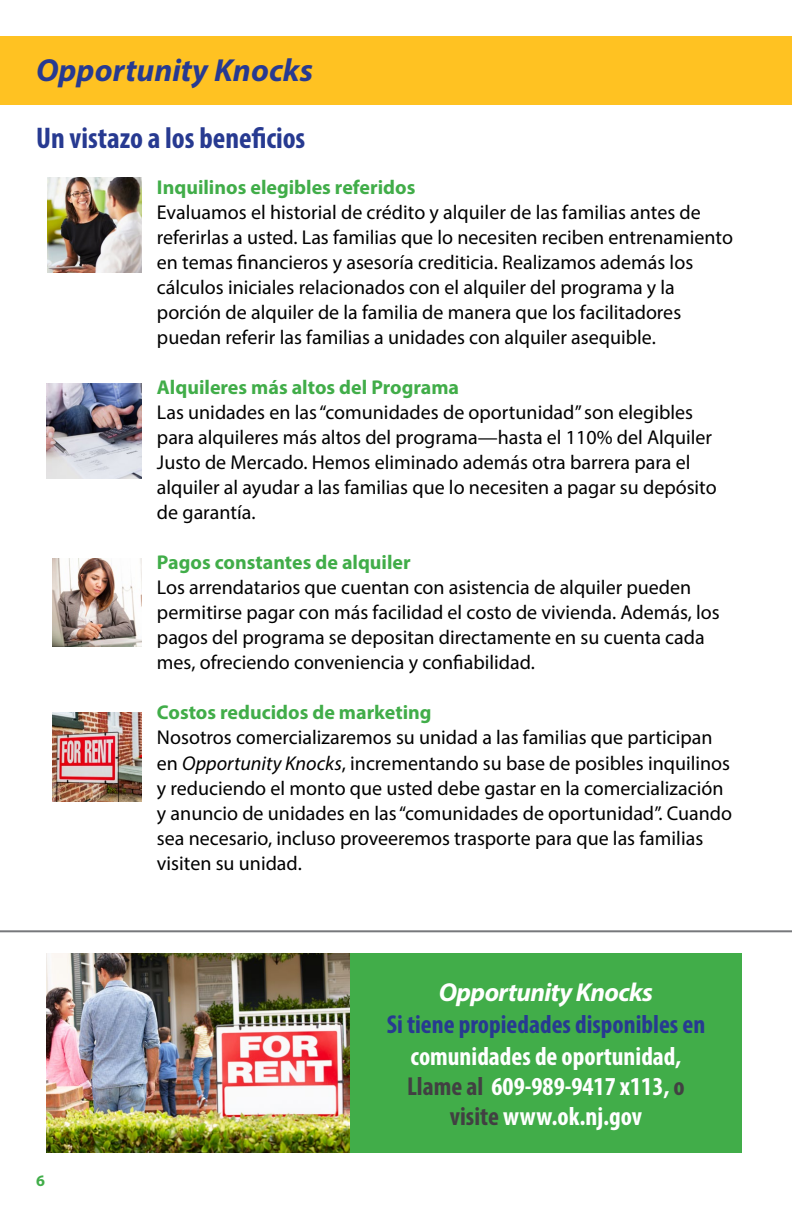
<style>
.page{position:relative;width:792px;height:1224px;background:#fff}
.page>*{position:absolute;margin:0;border:0;box-sizing:border-box;transform-origin:0 0}
.t1{font:italic 700 32px "Myriad Pro";color:#273a91}
.t2{font:700 condensed 30px "Myriad Pro";color:#273a91}
.t3{font:700 condensed 26px/30px "Myriad Pro";color:#fff;text-align:center}
.t4{font:700 condensed 26px "Myriad Pro";color:#273a91}
.t5{font:italic 700 26px "Myriad Pro";letter-spacing:-.025em;color:#fff}
.t6{font:20px/25px "Myriad Pro";color:#000}
.t7{font:700 20px "Myriad Pro";color:#41ad49}
.t8{font:700 16px "Myriad Pro";color:#41ad49}
.s1{font-style:italic}
.s2{color:#414042}
</style>
<div class="page">
<div style="left:0;top:37px;width:792px;height:68px;background:#ffc222"></div>
<img style="left:53px;top:559px;width:89px;height:88px">
<img style="left:46px;top:383px;width:96px;height:96px">
<hr style="left:0;top:930px;width:792px;height:2px;background:#77787b">
<img style="left:47px;top:178px;width:95px;height:94px">
<img style="left:53px;top:712px;width:89px;height:89px">
<div style="left:350px;top:953px;width:392px;height:200px;background:#41ad49"></div>
<img style="left:46px;top:953px;width:304px;height:200px">
<h1 class="t1" style="left:36px;top:49px;width:279px">Opportunity Knocks</h1>
<h2 class="t2" style="left:36px;top:119px;width:271px">Un vistazo a los beneficios</h2>
<p class="t7" style="left:157px;top:174px;width:260px">Inquilinos elegibles referidos</p>
<p class="t6" style="left:157px;top:199px;width:578px">Evaluamos el historial de crédito y alquiler de las familias antes de referirlas a usted. Las familias que lo necesiten reciben entrenamiento en temas financieros y asesoría crediticia. Realizamos además los cálculos iniciales relacionados con el alquiler del programa y la porción de alquiler de la familia de manera que los facilitadores puedan referir las familias a unidades con alquiler asequible.</p>
<p class="t7" style="left:157px;top:374px;width:304px">Alquileres más altos del Programa</p>
<p class="t6" style="left:157px;top:400px;width:561px">Las unidades en las “comunidades de oportunidad” son elegibles para alquileres más altos del programa—hasta el 110% del Alquiler Justo de Mercado. Hemos eliminado además otra barrera para el alquiler al ayudar a las familias que lo necesiten a pagar su depósito de garantía.</p>
<p class="t7" style="left:157px;top:550px;width:255px">Pagos constantes de alquiler</p>
<p class="t6" style="left:157px;top:575px;width:564px">Los arrendatarios que cuentan con asistencia de alquiler pueden permitirse pagar con más facilidad el costo de vivienda. Además, los pagos del programa se depositan directamente en su cuenta cada mes, ofreciendo conveniencia y confiabilidad.</p>
<p class="t7" style="left:157px;top:700px;width:276px">Costos reducidos de marketing</p>
<p class="t6" style="left:157px;top:725px;width:577px">Nosotros comercializaremos su unidad a las familias que participan en <span class="s1">Opportunity Knocks</span>, incrementando su base de posibles inquilinos y reduciendo el monto que usted debe gastar en la comercialización y anuncio de unidades en las “comunidades de oportunidad”. Cuando sea necesario, incluso proveeremos trasporte para que las familias visiten su unidad.</p>
<p class="t8" style="left:36px;top:1171px;width:10px">6</p>
<h3 class="t5" style="left:439px;top:975px;width:216px">Opportunity Knocks</h3>
<h3 class="t4" style="left:387px;top:1008px;width:320px">Si tiene propiedades disponibles en</h3>
<h3 class="t3" style="left:407px;top:1040px;width:279px">comunidades de oportunidad,<br><span class="s2">Llame al</span> 609-989-9417 x113, <span class="s2">o visite</span> www.ok.nj.gov</h3>
</div>
